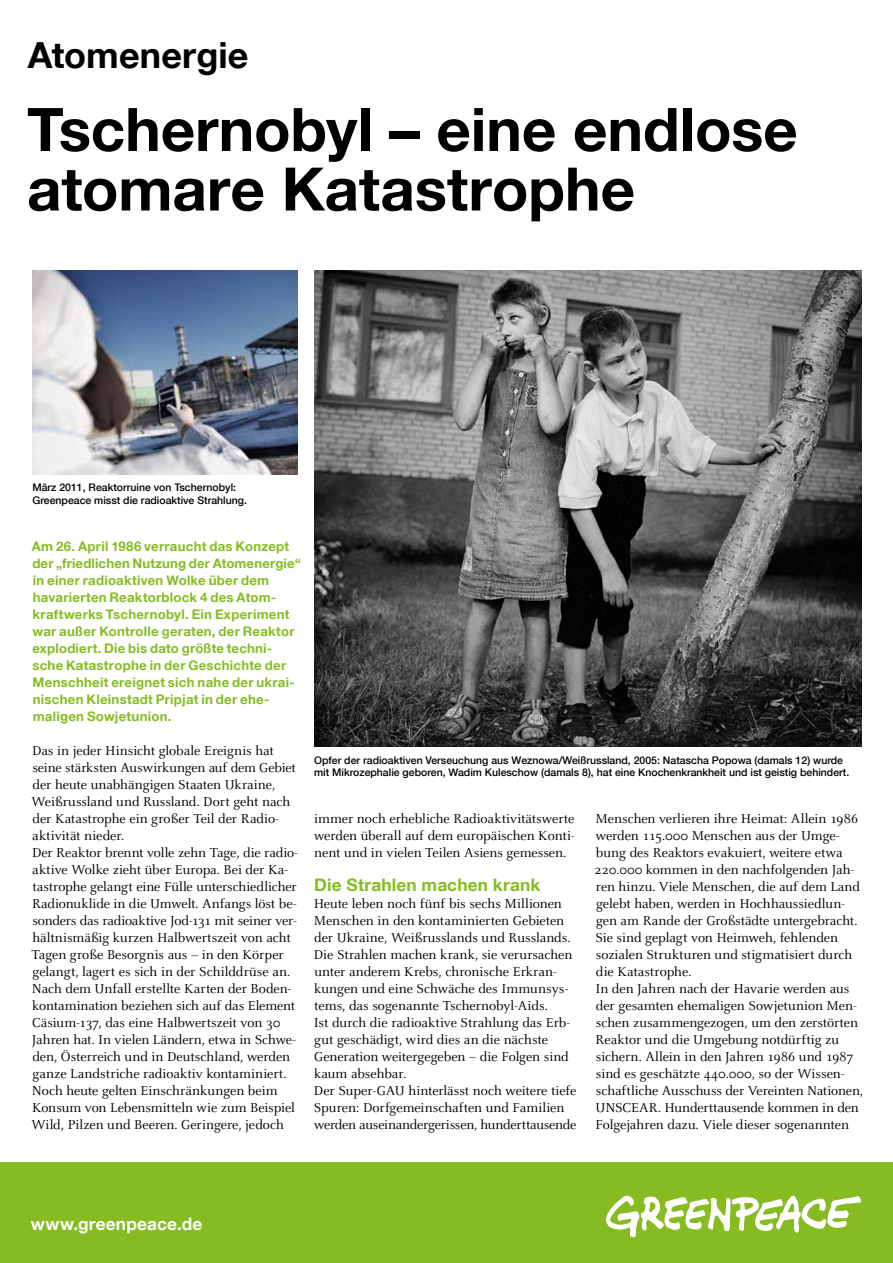
<style>
.page{position:relative;width:893px;height:1263px;background:#fff}
.page>*{position:absolute;margin:0;border:0;box-sizing:border-box;transform-origin:0 0}
.t1{font:700 60px/59.6px "Helvetica Neue LT Com";color:#000}
.t2{font:700 36px "Helvetica Neue LT Com";letter-spacing:.005em;color:#000}
.t3{font:700 17.25px "Helvetica Neue LT Com";letter-spacing:.01em;color:#86bc22}
.t4{font:700 17.25px "Helvetica Neue LT Com";letter-spacing:.01em;color:#fff}
.t5{font:14.25px/17px "Celeste";letter-spacing:-.005em;color:#000}
.t6{font:700 13.2px/17px "Helvetica Neue LT Com";letter-spacing:.02em;color:#86bc22}
.t7{font:500 10.5px/12.8px "Helvetica Neue LT Com";color:#000}
</style>
<div class="page">
<div style="left:0;top:1162px;width:893px;height:101px;background:#86bc22"></div>
<svg style="left:606px;top:1195px;width:255px;height:42px"></svg>
<img style="left:314px;top:270px;width:548px;height:476px">
<img style="left:32px;top:270px;width:265px;height:204px">
<h2 class="t2" style="left:28px;top:32px;width:222px">Atomenergie</h2>
<h1 class="t1" style="left:27px;top:98px;width:772px">Tschernobyl – eine endlose atomare Katastrophe</h1>
<p class="t7" style="left:32px;top:481px;width:216px">März 2011, Reaktorruine von Tschernobyl:<br>Greenpeace misst die radioaktive Strahlung.</p>
<p class="t6" style="left:32px;top:537px;width:270px">Am 26. April 1986 verraucht das Konzept der „friedlichen Nutzung der Atomenergie“ in einer radioaktiven Wolke über dem havarierten Reaktorblock 4 des Atom&shy;kraftwerks Tschernobyl. Ein Experiment war außer Kontrolle geraten, der Reaktor explodiert. Die bis dato größte techni&shy;sche Katastrophe in der Geschichte der Menschheit ereignet sich nahe der ukrai&shy;nischen Kleinstadt Pripjat in der ehe-- maligen Sowjetunion.</p>
<p class="t5" style="left:31px;top:742px;width:268px">Das in jeder Hinsicht globale Ereignis hat seine stärksten Auswirkungen auf dem Gebiet der heute unabhängigen Staaten Ukraine, Weißrussland und Russland. Dort geht nach der Katastrophe ein großer Teil der Radio&shy;aktivität nieder.<br>Der Reaktor brennt volle zehn Tage, die radio&shy;aktive Wolke zieht über Europa. Bei der Ka&shy;tastrophe gelangt eine Fülle unterschiedlicher Radionuklide in die Umwelt. Anfangs löst be&shy;sonders das radioaktive Jod-131 mit seiner ver&shy;hältnismäßig kurzen Halbwertszeit von acht Tagen große Besorgnis aus – in den Körper gelangt, lagert es sich in der Schilddrüse an.<br>Nach dem Unfall erstellte Karten der Boden&shy;kontamination beziehen sich auf das Element Cäsium-137, das eine Halbwertszeit von 30<br>Jahren hat. In vielen Ländern, etwa in Schwe&shy;den, Österreich und in Deutschland, werden ganze Landstriche radioaktiv kontaminiert.<br>Noch heute gelten Einschränkungen beim Konsum von Lebensmitteln wie zum Beispiel Wild, Pilzen und Beeren. Geringere, jedoch</p>
<p class="t7" style="left:314px;top:753px;width:537px">Opfer der radioaktiven Verseuchung aus Weznowa/Weißrussland, 2005: Natascha Popowa (damals 12) wurde mit Mikrozephalie geboren, Wadim Kuleschow (damals 8), hat eine Knochenkrankheit und ist geistig behindert.</p>
<p class="t5" style="left:314px;top:811px;width:262px;text-align:justify">immer noch erhebliche Radioaktivitätswerte werden überall auf dem europäischen Konti&shy;nent und in vielen Teilen Asiens gemessen.</p>
<p class="t3" style="left:314px;top:874px;width:228px">Die Strahlen machen krank</p>
<p class="t5" style="left:314px;top:895px;width:264px">Heute leben noch fünf bis sechs Millionen Menschen in den kontaminierten Gebieten der Ukraine, Weißrusslands und Russlands.<br>Die Strahlen machen krank, sie verursachen unter anderem Krebs, chronische Erkran&shy;kungen und eine Schwäche des Immunsys&shy;tems, das sogenannte Tschernobyl-Aids.<br>Ist durch die radioaktive Strahlung das Erb&shy;gut geschädigt, wird dies an die nächste Generation weitergegeben – die Folgen sind kaum absehbar.<br>Der Super-GAU hinterlässt noch weitere tiefe Spuren: Dorfgemeinschaften und Familien werden auseinandergerissen, hunderttausende</p>
<p class="t5" style="left:595px;top:810px;width:270px">Menschen verlieren ihre Heimat: Allein 1986 werden 115.000 Menschen aus der Umge&shy;bung des Reaktors evakuiert, weitere etwa 220.000 kommen in den nachfolgenden Jah&shy;ren hinzu. Viele Menschen, die auf dem Land gelebt haben, werden in Hochhaussiedlun&shy;gen am Rande der Großstädte untergebracht.<br>Sie sind geplagt von Heimweh, fehlenden sozialen Strukturen und stigmatisiert durch die Katastrophe.<br>In den Jahren nach der Havarie werden aus der gesamten ehemaligen Sowjetunion Men&shy;schen zusammengezogen, um den zerstörten Reaktor und die Umgebung notdürftig zu sichern. Allein in den Jahren 1986 und 1987 sind es geschätzte 440.000, so der Wissen&shy;schaftliche Ausschuss der Vereinten Nationen, UNSCEAR. Hunderttausende kommen in den Folgejahren dazu. Viele dieser sogenannten</p>
<p class="t4" style="left:31px;top:1213px;width:173px">www.greenpeace.de</p>
</div>
